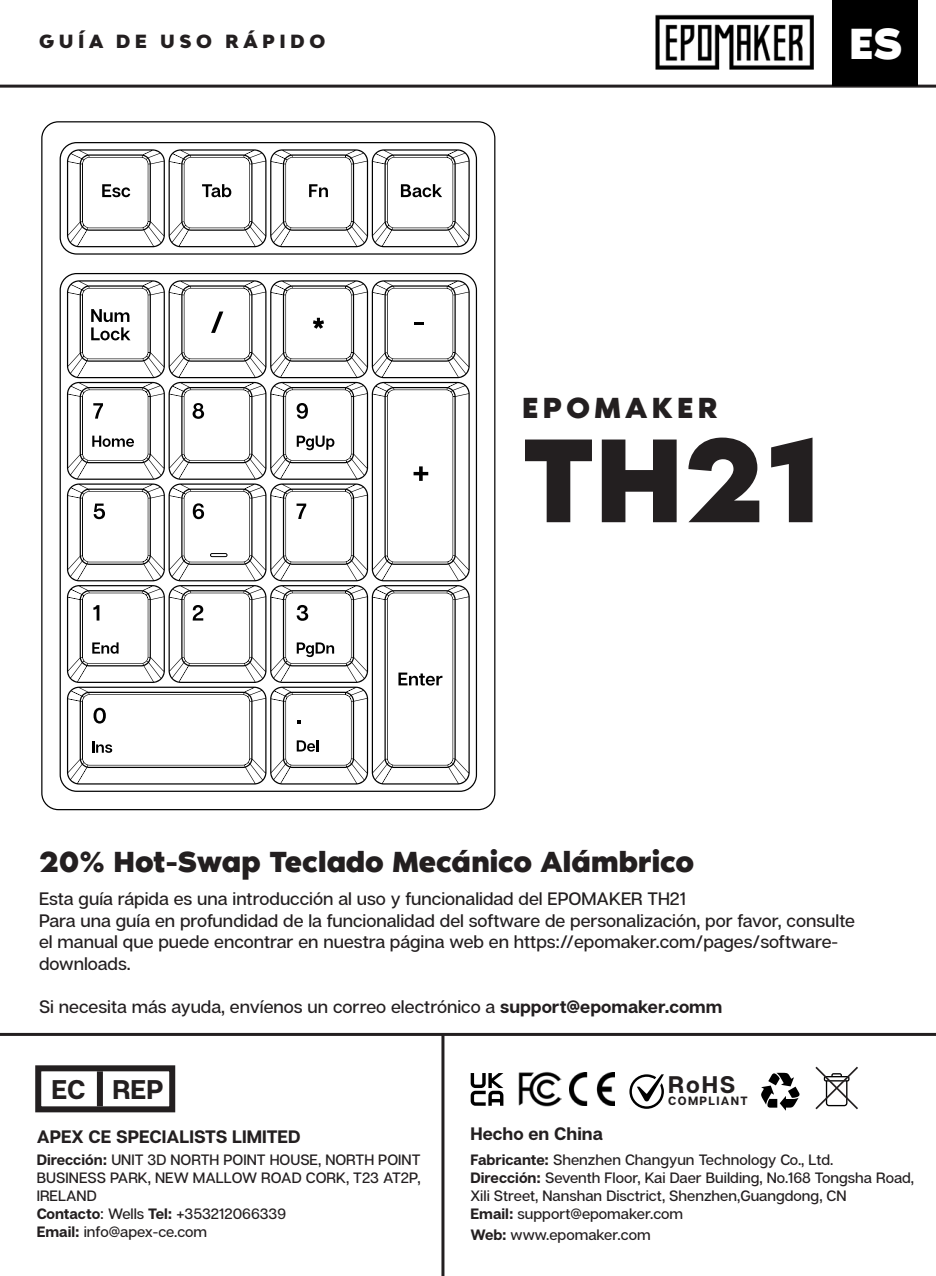
<style>
.page{position:relative;width:936px;height:1276px;background:#fff}
.page>*{position:absolute;margin:0;border:0;box-sizing:border-box;transform-origin:0 0}
.t1{font:700 123px "Noir Pro";color:#231f20}
.t2{font:700 45px "Noir Pro";color:#fff}
.t3{font:700 30px "Noir Pro";letter-spacing:-.01em;color:#231f20}
.t4{font:700 30px "Noir Pro";letter-spacing:.15em;color:#231f20}
.t5{font:700 27px "Articulat CF";color:#231f20}
.t6{font:700 24px "Articulat CF";color:#231f20}
.t7{font:500 18px/21.6px "Articulat CF";color:#231f20}
.t8{font:700 18px "Articulat CF";color:#231f20}
.t9{font:900 18px "Bw Modelica";letter-spacing:.25em;color:#231f20}
.t10{font:500 15px/18px "Articulat CF";color:#231f20}
.t11{font:700 12px "Articulat CF";letter-spacing:.11em;color:#231f20}
.s1{font-weight:700}
</style>
<div class="page">
<hr style="left:0;top:85px;width:935px;height:3px;background:#231f20">
<img style="left:655px;top:14px;width:158px;height:56px">
<div style="left:832px;top:1px;width:85px;height:85px;background:#000"></div>
<img style="left:569px;top:1072px;width:46px;height:33px">
<img style="left:519px;top:1071px;width:42px;height:36px">
<svg style="left:629px;top:1074px;width:35px;height:34px"></svg>
<svg style="left:815px;top:1066px;width:43px;height:44px"></svg>
<svg style="left:761px;top:1072px;width:38px;height:38px"></svg>
<svg style="left:470px;top:1073px;width:33px;height:32px"></svg>
<div style="left:35px;top:1065px;width:140px;height:47px;border:6px solid #231f20"></div>
<div style="left:97px;top:1071px;width:6px;height:35px;background:#231f20"></div>
<hr style="left:0;top:1033px;width:935px;height:3px;background:#231f20">
<hr style="left:441px;top:1034px;width:3px;height:242px;background:#231f20">
<svg style="left:41px;top:121px;width:454px;height:689px"></svg>
<svg style="left:67px;top:280px;width:402px;height:504px"></svg>
<svg style="left:60px;top:142px;width:417px;height:113px"></svg>
<p class="t9" style="left:39px;top:30px;width:287px">GUÍA DE USO RÁPIDO</p>
<p class="t2" style="left:849px;top:7px;width:55px">ES</p>
<p class="t4" style="left:522px;top:383px;width:197px">EPOMAKER</p>
<p class="t1" style="left:522px;top:380px;width:301px">TH21</p>
<p class="t3" style="left:39px;top:837px;width:656px">20% Hot-Swap Teclado Mecánico Alámbrico</p>
<p class="t7" style="left:39px;top:888px;width:648px">Esta guía rápida es una introducción al uso y funcionalidad del EPOMAKER TH21</p>
<p class="t7" style="left:39px;top:910px;width:817px">Para una guía en profundidad de la funcionalidad del software de personalización, por favor, consulte el manual que puede encontrar en nuestra página web en https://epomaker.com/pages/software&shy;downloads.</p>
<p class="t7" style="left:39px;top:996px;width:685px">Si necesita más ayuda, envíenos un correo electrónico a <span class="s1">support@epomaker.comm</span></p>
<p class="t5" style="left:52px;top:1073px;width:36px">EC</p>
<p class="t5" style="left:113px;top:1073px;width:52px">REP</p>
<p class="t8" style="left:37px;top:1125px;width:265px">APEX CE SPECIALISTS LIMITED</p>
<p class="t10" style="left:37px;top:1151px;width:385px;text-align:justify"><span class="s1">Dirección:</span> UNIT 3D NORTH POINT HOUSE, NORTH POINT BUSINESS PARK, NEW MALLOW ROAD CORK, T23 AT2P, IRELAND</p>
<p class="t10" style="left:37px;top:1205px;width:251px"><span class="s1">Contacto</span>: Wells <span class="s1">Tel:</span> +353212066339</p>
<p class="t10" style="left:37px;top:1223px;width:172px"><span class="s1">Email:</span> info@apex-ce.com</p>
<p class="t8" style="left:470px;top:1123px;width:134px">Hecho en China</p>
<p class="t6" style="left:668px;top:1069px;width:69px">RoHS</p>
<p class="t11" style="left:668px;top:1093px;width:81px">COMPLIANT</p>
<p class="t10" style="left:470px;top:1150px;width:364px"><span class="s1">Fabricante:</span> Shenzhen Changyun Technology Co., Ltd.</p>
<p class="t10" style="left:470px;top:1168px;width:445px"><span class="s1">Dirección:</span> Seventh Floor, Kai Daer Building, No.168 Tongsha Road,<br>Xili Street, Nanshan Disctrict, Shenzhen,Guangdong, CN</p>
<p class="t10" style="left:470px;top:1204px;width:214px"><span class="s1">Email:</span> support@epomaker.com</p>
<p class="t10" style="left:470px;top:1226px;width:182px"><span class="s1">Web:</span> www.epomaker.com</p>
</div>
